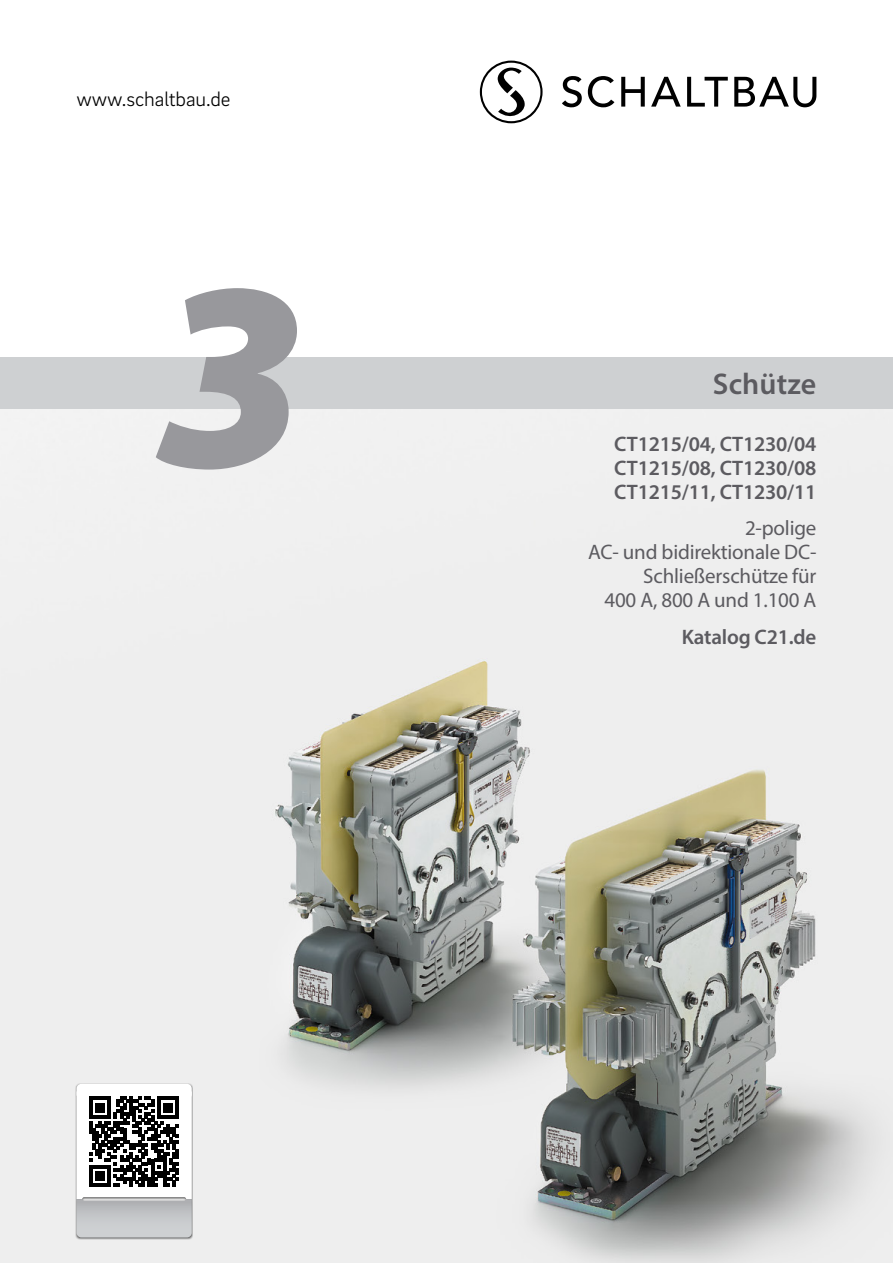
<style>
.page{position:relative;width:893px;height:1263px;background:#fff}
.page>*{position:absolute;margin:0;border:0;box-sizing:border-box;transform-origin:0 0}
.t1{font:italic 900 270px "Myriad Pro";color:#98989c}
.t2{font:600 30px "Myriad Pro";letter-spacing:.005em;color:#5c5b60}
.t3{font:600 21px/24px "Myriad Pro";letter-spacing:-.01em;color:#5c5b60;text-align:justify}
.t4{font:21px/24px "Myriad Pro";letter-spacing:-.01em;color:#5c5b60;text-align:right}
.t5{font:300 21px "Brix Sans";letter-spacing:-.005em;color:#000}
</style>
<div class="page">
<img style="left:0;top:408px;width:893px;height:855px">
<div style="left:0;top:357px;width:893px;height:51px;background:#ced0d2"></div>
<svg style="left:480px;top:61px;width:63px;height:62px"></svg>
<svg style="left:562px;top:76px;width:20px;height:31px"></svg>
<svg style="left:588px;top:76px;width:26px;height:31px"></svg>
<svg style="left:621px;top:77px;width:24px;height:30px"></svg>
<svg style="left:651px;top:77px;width:30px;height:30px"></svg>
<svg style="left:687px;top:77px;width:41px;height:30px"></svg>
<svg style="left:734px;top:77px;width:82px;height:30px"></svg>
<div style="left:75px;top:1083px;width:118px;height:157px;background:#000;opacity:.65"></div>
<div style="left:77px;top:1084px;width:115px;height:15px;background:#fff;border-radius:5px"></div>
<svg style="left:77px;top:1091px;width:115px;height:146px"></svg>
<p class="t5" style="left:77px;top:86px;width:156px">www.schaltbau.de</p>
<h1 class="t1" style="left:154px;top:196px;width:153px">3</h1>
<h2 class="t2" style="left:713px;top:365px;width:105px">Schütze</h2>
<p class="t3" style="left:614px;top:431px;width:204px">CT1215/04, CT1230/04<br>CT1215/08, CT1230/08<br>CT1215/11, CT1230/11</p>
<p class="t4" style="left:588px;top:516px;width:230px">2-polige<br>AC- und bidirektionale DC-<br>Schließerschütze für<br>400 A, 800 A und 1.100 A</p>
<p class="t3" style="left:682px;top:624px;width:136px">Katalog C21.de</p>
</div>
